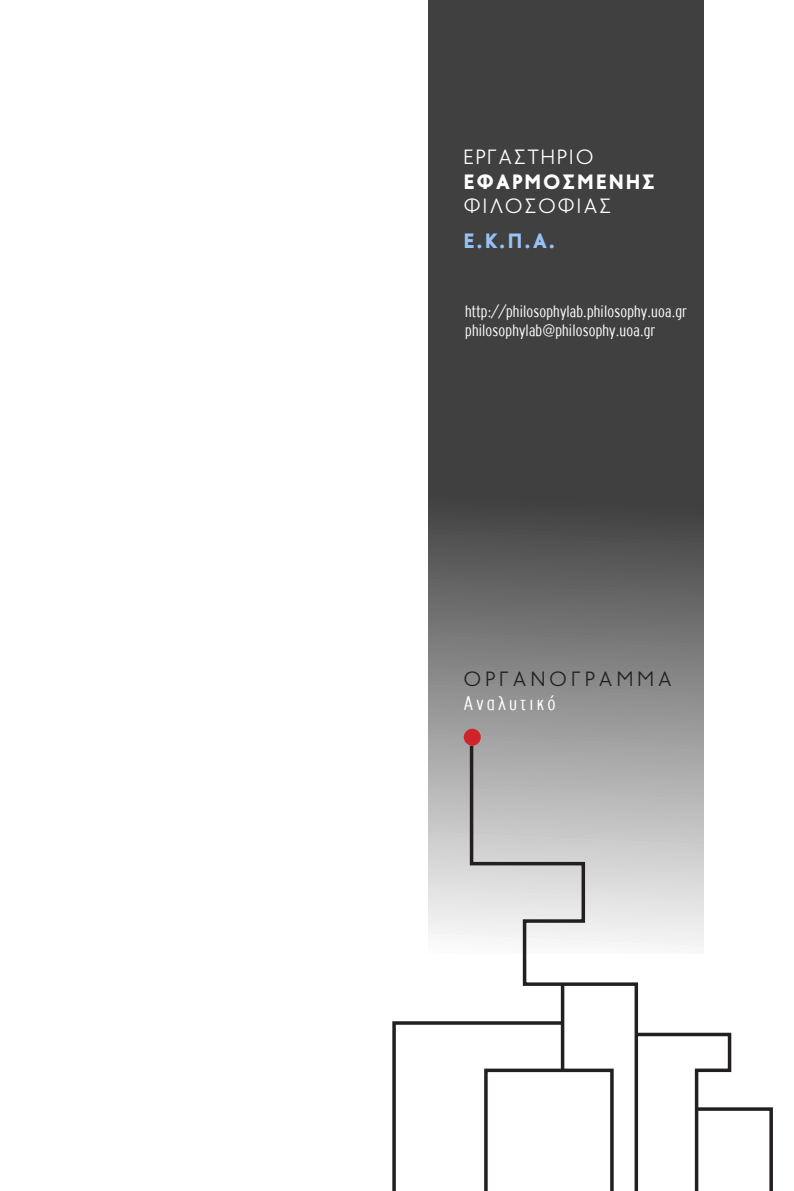
<style>
.page{position:relative;width:794px;height:1191px;background:#fff}
.page>*{position:absolute;margin:0;border:0;box-sizing:border-box;transform-origin:0 0}
.t1{font:300 21px "PF Transport";letter-spacing:.1em;color:#fff}
.t2{font:300 21px "PF Transport";letter-spacing:.21em;color:#231f20}
.t3{font:900 21px "PF Transport";letter-spacing:.1em;color:#fff}
.t4{font:300 21px "PF Highway Gothic Xtra Cond";letter-spacing:.16em;color:#fff}
.t5{font:900 21px "PF Transport";color:#98c2f4}
.t6{font:300 17.5px "PF Highway Gothic Xtra Cond";letter-spacing:.01em;color:#fff}
</style>
<div class="page">
<svg style="left:428px;top:0;width:275px;height:946px;fill:#404040"></svg>
<svg style="left:468px;top:742px;width:172px;height:289px"></svg>
<hr style="left:561px;top:984px;width:3px;height:87px;background:#231f20">
<svg style="left:392px;top:1019px;width:223px;height:172px"></svg>
<svg style="left:634px;top:1031px;width:139px;height:160px"></svg>
<div style="left:464px;top:728px;width:17px;height:17px;background:#d1232a;border-radius:50%"></div>
<p class="t1" style="left:464px;top:145px;width:131px">ΕΡΓΑΣΤΗΡΙΟ</p>
<p class="t3" style="left:464px;top:170px;width:193px">ΕΦΑΡΜΟΣΜΕΝΗΣ</p>
<p class="t1" style="left:464px;top:194px;width:149px">ΦΙΛΟΣΟΦΙΑΣ</p>
<p class="t5" style="left:464px;top:229px;width:93px">Ε.Κ.Π.Α.</p>
<p class="t6" style="left:465px;top:302px;width:223px">http://philosophylab.philosophy.uoa.gr</p>
<p class="t6" style="left:465px;top:322px;width:191px">philosophylab@philosophy.uoa.gr</p>
<p class="t2" style="left:464px;top:667px;width:209px">ΟΡΓΑΝΟΓΡΑΜΜΑ</p>
<p class="t4" style="left:464px;top:693px;width:93px">Αναλυτικό</p>
</div>
